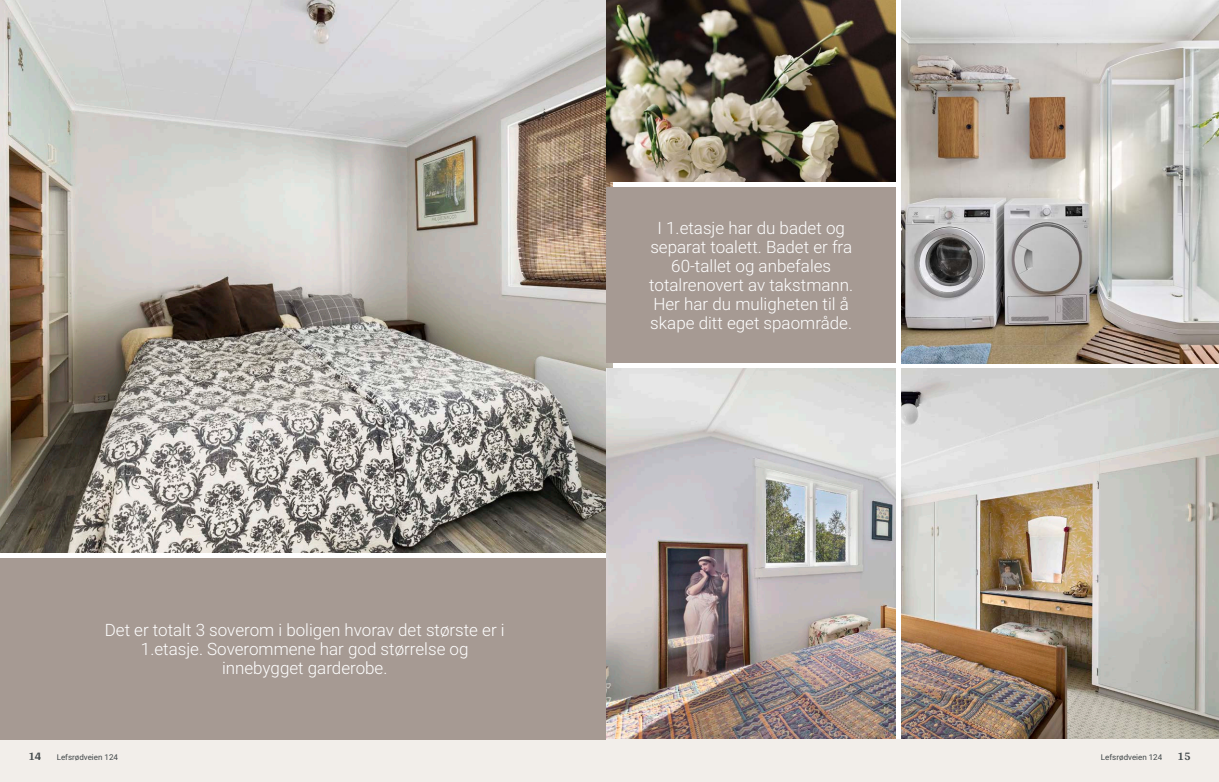
<style>
.page{position:relative;width:1219px;height:782px;background:#fff}
.page>*{position:absolute;margin:0;border:0;box-sizing:border-box;transform-origin:0 0}
.t1{font:300 17px/19px "Roboto";color:#fff;text-align:center}
.t2{font:700 12px "Arya";color:#414749}
.t3{font:8px "Roboto";color:#414749}
</style>
<div class="page">
<img style="left:0;top:0;width:612px;height:552px">
<div style="left:0;top:739px;width:612px;height:42px;background:#f2eeea"></div>
<div style="left:0;top:558px;width:612px;height:181px;background:#a69a93"></div>
<img style="left:607px;top:0;width:289px;height:181px">
<img style="left:607px;top:369px;width:289px;height:370px">
<img style="left:901px;top:369px;width:318px;height:370px">
<img style="left:901px;top:0;width:318px;height:363px">
<div style="left:607px;top:739px;width:612px;height:42px;background:#f2eeea"></div>
<div style="left:607px;top:187px;width:289px;height:176px;background:#a69a93"></div>
<p class="t1" style="left:105px;top:619px;width:401px">Det er totalt 3 soverom i boligen hvorav det største er i<br>1.etasje. Soverommene har god størrelse og innebygget garderobe.</p>
<p class="t2" style="left:28px;top:749px;width:15px">14</p>
<p class="t3" style="left:57px;top:751px;width:63px">Lefsrødveien 124</p>
<p class="t1" style="left:649px;top:218px;width:206px">I 1.etasje har du badet og separat toalett. Badet er fra<br>60‑tallet og anbefales totalrenovert av takstmann.<br>Her har du muligheten til å skape ditt eget spaområde.</p>
<p class="t3" style="left:1101px;top:751px;width:63px">Lefsrødveien 124</p>
<p class="t2" style="left:1177px;top:749px;width:15px">15</p>
</div>
